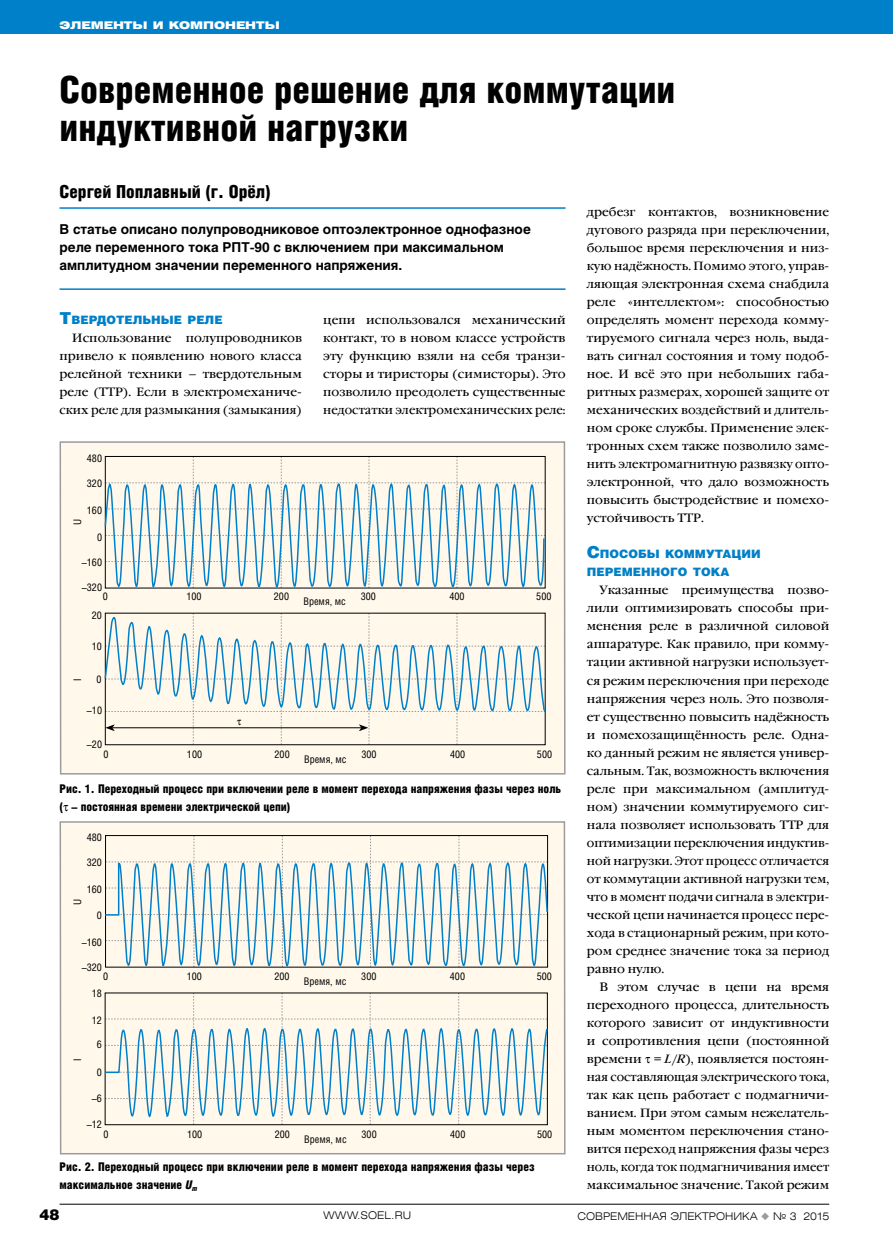
<style>
.page{position:relative;width:893px;height:1251px;background:#fff}
.page>*{position:absolute;margin:0;border:0;box-sizing:border-box;transform-origin:0 0}
.t1{font:900 37.5px/37.5px "Helios Cond";color:#000}
.t2{font:900 18px "Helios Cond";color:#000}
.t3{font:900 15px "Helios";color:#000}
.t4{font:700 13.5px/18px "Helios";color:#000}
.t5{font:12px/18px "Garamond Book C";letter-spacing:.005em;color:#000;text-align:justify}
.t6{font:900 12px/18px "Helios Cond";color:#000}
.t7{font:900 11.55px/18px "Helios";color:#0080c8}
.t8{font:10.5px "Helios Cond";color:#000}
.t9{font:300 10.5px "Helios Ext";color:#000}
.t10{font:900 10.5px "Helios Ext";color:#fff}
.s1{font-size:16.5px}
.s2{font-style:italic}
.s3{color:#9c9c9d}
</style>
<div class="page">
<div style="left:0;top:0;width:893px;height:34px;background:#0080c8"></div>
<hr style="left:60px;top:1203px;width:769px;height:1px;background:#000">
<hr style="left:60px;top:288px;width:506px;height:2px;background:#0080c8">
<hr style="left:60px;top:207px;width:506px;height:2px;background:#0080c8">
<div style="left:60px;top:442px;width:505px;height:331px;background:#fff8eb"></div>
<svg style="left:104px;top:472px;width:441px;height:117px"></svg>
<div style="left:60px;top:441px;width:506px;height:333px;border:2px solid #9c9c9d"></div>
<div style="left:60px;top:821px;width:505px;height:332px;background:#fff8eb"></div>
<svg style="left:104px;top:841px;width:445px;height:164px"></svg>
<svg style="left:104px;top:1014px;width:444px;height:112px"></svg>
<div style="left:60px;top:821px;width:506px;height:333px;border:2px solid #9c9c9d"></div>
<svg style="left:105px;top:613px;width:440px;height:131px"></svg>
<p class="t10" style="left:60px;top:19px;width:222px">Элементы и компоненты</p>
<h1 class="t1" style="left:60px;top:70px;width:617px">Современное решение для коммутации индуктивной нагрузки</h1>
<h2 class="t2" style="left:60px;top:181px;width:213px">Сергей Поплавный (г. Орёл)</h2>
<p class="t4" style="left:60px;top:220px;width:473px">В статье описано полупроводниковое оптоэлектронное однофазное реле переменного тока РПТ-90 с включением при максимальном амплитудном значении переменного напряжения.</p>
<p class="t7" style="left:60px;top:310px;width:165px"><span class="s1">Т</span>вердотельные реле</p>
<p class="t5" style="left:60px;top:329px;width:244px;text-indent:13px">Использование полупроводников привело к появлению нового класса релейной техники – твердотельным реле (ТТР). Если в электромеханиче&shy;ских реле для размыкания (замыкания)</p>
<p class="t8" style="left:87px;top:451px;width:17px">480</p>
<p class="t8" style="left:87px;top:476px;width:17px">320</p>
<p class="t8" style="left:87px;top:503px;width:17px">160</p>
<p class="t8" style="left:71px;top:525px;width:8px;rotate:-90deg">U</p>
<p class="t8" style="left:97px;top:530px;width:7px">0</p>
<p class="t8" style="left:82px;top:556px;width:22px">–160</p>
<p class="t5" style="left:323px;top:311px;width:244px">цепи использовался механический контакт, то в новом классе устройств эту функцию взяли на себя транзи&shy;сторы и тиристоры (симисторы). Это позволило преодолеть существенные недостатки электромеханических реле:</p>
<p class="t8" style="left:82px;top:581px;width:22px">–320</p>
<p class="t8" style="left:103px;top:589px;width:7px">0</p>
<p class="t8" style="left:186px;top:589px;width:17px">100</p>
<p class="t8" style="left:274px;top:589px;width:17px">200</p>
<p class="t8" style="left:361px;top:589px;width:17px">300</p>
<p class="t8" style="left:449px;top:589px;width:17px">400</p>
<p class="t8" style="left:536px;top:589px;width:17px">500</p>
<p class="t8" style="left:303px;top:595px;width:44px">Время, мс</p>
<p class="t8" style="left:92px;top:608px;width:12px">20</p>
<p class="t8" style="left:71px;top:681px;width:4px;rotate:-90deg">I</p>
<p class="t8" style="left:92px;top:639px;width:12px">10</p>
<p class="t8" style="left:97px;top:673px;width:7px">0</p>
<p class="t8" style="left:87px;top:704px;width:17px">–10</p>
<p class="t8" style="left:87px;top:737px;width:17px">–20</p>
<p class="t8" style="left:103px;top:747px;width:7px">0</p>
<p class="t8" style="left:187px;top:747px;width:17px">100</p>
<p class="t8" style="left:275px;top:747px;width:17px">200</p>
<p class="t8" style="left:361px;top:747px;width:17px">300</p>
<p class="t8" style="left:450px;top:747px;width:17px">400</p>
<p class="t8" style="left:537px;top:747px;width:17px">500</p>
<p class="t8" style="left:304px;top:752px;width:44px">Время, мс</p>
<p class="t6" style="left:60px;top:779px;width:503px">Рис. 1. Переходный процесс при включении реле в момент перехода напряжения фазы через ноль ( – постоянная времени электрической цепи)</p>
<p class="t8" style="left:87px;top:830px;width:17px">480</p>
<p class="t8" style="left:87px;top:855px;width:17px">320</p>
<p class="t8" style="left:87px;top:882px;width:17px">160</p>
<p class="t8" style="left:71px;top:905px;width:8px;rotate:-90deg">U</p>
<p class="t8" style="left:97px;top:908px;width:7px">0</p>
<p class="t8" style="left:82px;top:935px;width:22px">–160</p>
<p class="t8" style="left:82px;top:960px;width:22px">–320</p>
<p class="t8" style="left:103px;top:969px;width:7px">0</p>
<p class="t8" style="left:187px;top:969px;width:17px">100</p>
<p class="t8" style="left:274px;top:969px;width:17px">200</p>
<p class="t8" style="left:361px;top:969px;width:17px">300</p>
<p class="t8" style="left:450px;top:969px;width:17px">400</p>
<p class="t8" style="left:537px;top:969px;width:17px">500</p>
<p class="t8" style="left:304px;top:974px;width:44px">Время, мс</p>
<p class="t8" style="left:92px;top:986px;width:12px">18</p>
<p class="t8" style="left:92px;top:1013px;width:12px">12</p>
<p class="t8" style="left:71px;top:1060px;width:4px;rotate:-90deg">I</p>
<p class="t8" style="left:97px;top:1038px;width:7px">6</p>
<p class="t8" style="left:97px;top:1066px;width:7px">0</p>
<p class="t8" style="left:92px;top:1092px;width:12px">–6</p>
<p class="t8" style="left:87px;top:1117px;width:17px">–12</p>
<p class="t8" style="left:104px;top:1127px;width:7px">0</p>
<p class="t8" style="left:187px;top:1127px;width:17px">100</p>
<p class="t8" style="left:275px;top:1127px;width:17px">200</p>
<p class="t8" style="left:362px;top:1127px;width:17px">300</p>
<p class="t8" style="left:450px;top:1127px;width:17px">400</p>
<p class="t8" style="left:537px;top:1127px;width:17px">500</p>
<p class="t8" style="left:304px;top:1132px;width:44px">Время, мс</p>
<p class="t6" style="left:60px;top:1157px;width:477px">Рис. 2. Переходный процесс при включении реле в момент перехода напряжения фазы через максимальное значение <span class="s2">U</span><sub>m</sub></p>
<p class="t5" style="left:587px;top:203px;width:244px">дребезг контактов, возникновение дугового разряда при переключении, большое время переключения и низ&shy;кую надёжность. Помимо этого, управ&shy;ляющая электронная схема снабдила реле «интеллектом»: способностью определять момент перехода комму&shy;тируемого сигнала через ноль, выда&shy;вать сигнал состояния и тому подоб&shy;ное. И всё это при небольших габа&shy;ритных размерах, хорошей защите от механических воздействий и длитель&shy;ном сроке службы. Применение элек&shy;тронных схем также позволило заме&shy;нить электромагнитную развязку опто&shy;электронной, что дало возможность повысить быстродействие и помехо&shy;устойчивость ТТР.</p>
<p class="t7" style="left:587px;top:544px;width:175px"><span class="s1">С</span>пособы коммутации переменного тока</p>
<p class="t5" style="left:587px;top:581px;width:244px;text-indent:13px">Указанные преимущества позво&shy;лили оптимизировать способы при&shy;менения реле в различной силовой аппаратуре. Как правило, при комму&shy;тации активной нагрузки использует&shy;ся режим переключения при переходе напряжения через ноль. Это позволя&shy;ет существенно повысить надёжность и помехозащищённость реле. Одна&shy;ко данный режим не является универ&shy;сальным. Так, возможность включения реле при максимальном (амплитуд&shy;ном) значении коммутируемого сиг&shy;нала позволяет использовать ТТР для оптимизации переключения индуктив&shy;ной нагрузки. Этот процесс отличается от коммутации активной нагрузки тем, что в момент подачи сигнала в электри&shy;ческой цепи начинается процесс пере&shy;хода в стационарный режим, при кото&shy;ром среднее значение тока за период равно нулю.</p>
<p class="t5" style="left:587px;top:977px;width:244px;text-indent:13px">В этом случае в цепи на время переходного процесса, длительность которого зависит от индуктивности и сопротивления цепи (постоянной времени = <span class="s2">L</span>/<span class="s2">R</span>), появляется постоян&shy;ная составляющая электрического тока, так как цепь работает с подмагничи&shy;ванием. При этом самым нежелатель&shy;ным моментом переключения стано&shy;вится переход напряжения фазы через ноль, когда ток подмагничивания имеет максимальное значение. Такой режим</p>
<p class="t3" style="left:40px;top:1204px;width:22px">48</p>
<p class="t9" style="left:323px;top:1208px;width:89px">WWW.SOEL.RU</p>
<p class="t9" style="left:578px;top:1208px;width:253px">СОВРЕМЕННАЯ ЭЛЕКТРОНИКА <span class="s3">◆</span> № 3 2015</p>
</div>
